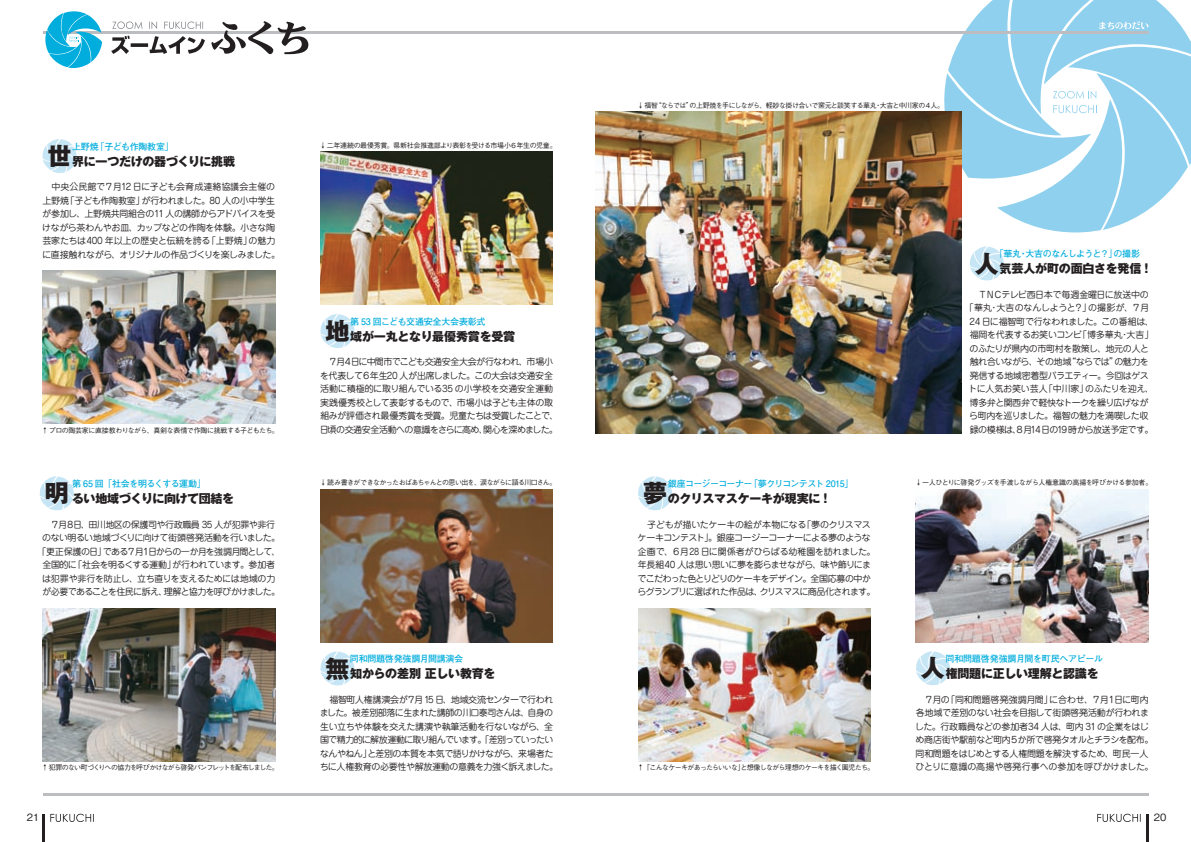
<style>
.page{position:relative;width:1191px;height:842px;background:#fff}
.page>*{position:absolute;margin:0;border:0;box-sizing:border-box;transform-origin:0 0}
.t1{font:800 24px "Gothic MB101 Pro";color:#231f20}
.t2{font:800 12px "Gothic MB101 Pro";letter-spacing:-.02em;color:#231f20}
.t3{font:500 10px "Gothic BBB Pro";color:#231f20}
.t4{font:9px/13.5px "Jun 201 Pro";letter-spacing:-.045em;color:#231f20}
.t5{font:700 9px "Futo Go B101 Pro";letter-spacing:-.04em;color:#01addd}
.t6{font:9px "Jun 201 Pro";letter-spacing:-.08em;color:#231f20}
.t7{font:9px/13.5px "Jun 201 Pro";letter-spacing:-.02em;color:#231f20;text-align:right}
.t8{font:9px "Jun 201 Pro";letter-spacing:-.07em;color:#231f20}
.t9{font:9px "Jun 201 Pro";letter-spacing:-.015em;color:#231f20}
.t10{font:9px "Jun 201 Pro";letter-spacing:-.09em;color:#231f20}
.t11{font:9px "Jun 201 Pro";letter-spacing:-.085em;color:#231f20}
.t12{font:9px "Jun 201 Pro";letter-spacing:-.075em;color:#231f20}
.t13{font:700 9px "Futo Go B101 Pro";letter-spacing:-.065em;color:#01addd}
.t14{font:9px "Jun 201 Pro";letter-spacing:-.025em;color:#231f20}
.t15{font:700 9px "Futo Go B101 Pro";letter-spacing:-.07em;color:#01addd}
.t16{font:500 7px "Gothic BBB Pro";letter-spacing:-.08em;color:#231f20}
.t17{font:500 7px "Gothic BBB Pro";letter-spacing:-.115em;color:#231f20}
.t18{font:500 7px "Gothic BBB Pro";letter-spacing:-.055em;color:#231f20}
.t19{font:500 7px "Gothic BBB Pro";letter-spacing:-.05em;color:#231f20}
.t20{font:500 7px "Gothic BBB Pro";letter-spacing:-.06em;color:#231f20}
.s1{font-size:24px}
</style>
<div class="page">
<hr style="left:1146px;top:814px;width:2px;height:28px;background:#231f20">
<svg style="left:1097px;top:814px;width:43px;height:8px"></svg>
<hr style="left:43px;top:31px;width:1105px;height:2px;background:#bcbdc0">
<svg style="left:43px;top:11px;width:59px;height:57px"></svg>
<svg style="left:211px;top:21px;width:97px;height:33px"></svg>
<svg style="left:111px;top:36px;width:94px;height:18px"></svg>
<svg style="left:112px;top:22px;width:91px;height:7px"></svg>
<svg style="left:934px;top:0;width:257px;height:232px"></svg>
<hr style="left:43px;top:794px;width:1105px;height:2px;background:#bcbdc0">
<svg style="left:42px;top:139px;width:35px;height:34px"></svg>
<img style="left:638px;top:608px;width:232px;height:153px">
<img style="left:43px;top:608px;width:232px;height:153px">
<img style="left:43px;top:271px;width:232px;height:153px">
<svg style="left:638px;top:476px;width:34px;height:34px"></svg>
<hr style="left:43px;top:814px;width:2px;height:28px;background:#231f20">
<svg style="left:50px;top:814px;width:44px;height:8px"></svg>
<img style="left:595px;top:112px;width:366px;height:322px">
<img style="left:320px;top:152px;width:233px;height:153px">
<svg style="left:320px;top:314px;width:35px;height:34px"></svg>
<svg style="left:39px;top:476px;width:35px;height:34px"></svg>
<svg style="left:970px;top:246px;width:34px;height:34px"></svg>
<svg style="left:320px;top:651px;width:35px;height:34px"></svg>
<svg style="left:916px;top:651px;width:34px;height:34px"></svg>
<img style="left:916px;top:489px;width:232px;height:153px">
<img style="left:320px;top:489px;width:233px;height:153px">
<p class="t5" style="left:96px;top:139px;width:80px">「子ども作陶教室」</p>
<p class="t5" style="left:72px;top:139px;width:28px">上野焼</p>
<h2 class="t2" style="left:48px;top:151px;width:189px"><span class="s1">世</span>界に一つだけの器づくりに挑戦</h2>
<p class="t7" style="left:43px;top:179px;width:234px">　中央公民館で７月12 日に子ども会育成連絡協議会主催のが行われました。80 人の小中学生</p>
<p class="t4" style="left:66px;top:193px;width:80px">「子ども作陶教室」</p>
<p class="t4" style="left:42px;top:193px;width:28px">上野焼</p>
<p class="t4" style="left:42px;top:206px;width:235px">が参加し、上野焼共同組合の11 人の講師からアドバイスを受</p>
<p class="t4" style="left:42px;top:220px;width:235px">けながら茶わんやお皿、カップなどの作陶を体験。小さな陶</p>
<p class="t4" style="left:248px;top:233px;width:28px">の魅力</p>
<p class="t4" style="left:42px;top:233px;width:239px">芸家たちは400 年以上の歴史と伝統を誇る<br>に直接触れながら、オリジナルの作品づくりを楽しみました。</p>
<p class="t4" style="left:207px;top:233px;width:46px">「上野焼」</p>
<p class="t18" style="left:42px;top:425px;width:239px">↑プロの陶芸家に直接教わりながら、真剣な表情で作陶に挑戦する子どもたち。</p>
<p class="t5" style="left:72px;top:476px;width:135px">第 65 回「社会を明るくする運動「</p>
<h2 class="t2" style="left:72px;top:488px;width:164px">るい地域づくりに向けて団結を</h2>
<h1 class="t1" style="left:45px;top:473px;width:25px">明</h1>
<p class="t4" style="left:88px;top:516px;width:188px">田川地区の保護司や行政職員 35 人が犯罪や非行</p>
<p class="t4" style="left:66px;top:516px;width:10px">８</p>
<p class="t4" style="left:73px;top:516px;width:18px">日、</p>
<p class="t4" style="left:43px;top:516px;width:26px">　７月</p>
<p class="t4" style="left:42px;top:530px;width:239px">のない明るい地域づくりに向けて街頭啓発活動を行いました。</p>
<p class="t6" style="left:148px;top:544px;width:134px">日からの一か月を強調月間として、</p>
<p class="t4" style="left:38px;top:543px;width:70px">「更正保護の日」</p>
<p class="t4" style="left:103px;top:543px;width:27px">である</p>
<p class="t4" style="left:142px;top:543px;width:10px">１</p>
<p class="t4" style="left:127px;top:543px;width:18px">７月</p>
<p class="t4" style="left:172px;top:557px;width:104px">が行われています。参加者</p>
<p class="t4" style="left:42px;top:557px;width:36px">全国的に</p>
<p class="t4" style="left:42px;top:570px;width:235px">は犯罪や非行を防止し、立ち直りを支えるためには地域の力</p>
<p class="t11" style="left:164px;top:584px;width:118px">理解と協力を呼びかけました。</p>
<p class="t12" style="left:73px;top:557px;width:104px">「社会を明るくする運動」</p>
<p class="t12" style="left:42px;top:584px;width:127px">が必要であることを住民に訴え、</p>
<p class="t17" style="left:41px;top:762px;width:239px">↑犯罪のない町づくりへの協力を呼びかけながら啓発パンフレットを配布しました。</p>
<p class="t3" style="left:27px;top:809px;width:14px">21</p>
<p class="t19" style="left:319px;top:140px;width:239px">↓二年連続の最優秀賞。県新社会推進部より表彰を受ける市場小６年生の児童。</p>
<p class="t5" style="left:350px;top:314px;width:137px">第 53 回こども交通安全大会表彰式</p>
<p class="t4" style="left:351px;top:354px;width:204px">日に中間市でこども交通安全大会が行なわれ、市場小</p>
<h2 class="t2" style="left:325px;top:326px;width:191px"><span class="s1">地</span>域が一丸となり最優秀賞を受賞</h2>
<p class="t4" style="left:343px;top:354px;width:10px">４</p>
<p class="t4" style="left:336px;top:354px;width:10px">月</p>
<p class="t4" style="left:320px;top:354px;width:240px">　７<br>を代表して６年生20 人が出席しました。この大会は交通安全活動に積極的に取り組んでいる35 の小学校を交通安全運動実践優秀校として表彰するもので、市場小は子ども主体の取組みが評価され最優秀賞を受賞。児童たちは受賞したことで、日頃の交通安全活動への意識をさらに高め関心を深めました。</p>
<p class="t4" style="left:479px;top:421px;width:10px">、</p>
<p class="t16" style="left:320px;top:477px;width:238px">↓ 読み書きができなかったおばあちゃんとの思い出を、涙ながらに語る川口さん。</p>
<p class="t5" style="left:350px;top:651px;width:115px">同和問題啓発強調月間講演会</p>
<p class="t4" style="left:414px;top:691px;width:140px">月 15 日、地域交流センターで行われ</p>
<h2 class="t2" style="left:325px;top:663px;width:172px"><span class="s1">無</span>知からの差別正しい教育を</h2>
<p class="t4" style="left:320px;top:691px;width:97px">　福智町人権講演会が７</p>
<p class="t4" style="left:527px;top:705px;width:27px">自身の</p>
<p class="t4" style="left:320px;top:705px;width:211px">ました。被差別部落に生まれた講師の川口泰司さんは、</p>
<p class="t4" style="left:320px;top:718px;width:234px">生い立ちや体験を交えた講演や執筆活動を行ないながら、全</p>
<p class="t10" style="left:320px;top:732px;width:235px">国で精力的に解放運動に取り組んでいます。「差別っていったい</p>
<p class="t4" style="left:367px;top:745px;width:187px">と差別の本質を本気で語りかけながら、来場者た</p>
<p class="t4" style="left:320px;top:745px;width:240px">なんやねん」<br>ちに人権教育の必要性や解放運動の意義を力強く訴えました。</p>
<p class="t16" style="left:689px;top:100px;width:256px">の上野焼を手にしながら、軽妙な掛け合いで窯元と談笑する華丸大吉と中川家の４人。</p>
<p class="t16" style="left:874px;top:100px;width:8px">・</p>
<p class="t16" style="left:655px;top:100px;width:40px">“ならでは”</p>
<p class="t16" style="left:637px;top:100px;width:22px">↓福智</p>
<p class="t5" style="left:994px;top:247px;width:28px">「華丸</p>
<p class="t15" style="left:1025px;top:247px;width:93px">大吉のなんしようと？」</p>
<p class="t5" style="left:1113px;top:247px;width:28px">の撮影</p>
<h2 class="t2" style="left:974px;top:258px;width:179px"><span class="s1">人</span>気芸人が町の面白さを発信!</h2>
<p class="t5" style="left:1018px;top:247px;width:10px">・</p>
<p class="t4" style="left:969px;top:286px;width:181px;text-align:right">　ＴＮＣテレビ西日本で毎週金曜日に放送中の<br>７月</p>
<p class="t4" style="left:1088px;top:300px;width:47px">の撮影が、</p>
<p class="t4" style="left:1074px;top:300px;width:18px">？」</p>
<p class="t4" style="left:965px;top:300px;width:29px">「華丸</p>
<p class="t4" style="left:969px;top:313px;width:186px">24 日に福智町で行なわれました。この番組は、</p>
<p class="t4" style="left:1078px;top:327px;width:77px">「博多華丸大吉「</p>
<p class="t9" style="left:996px;top:301px;width:81px">大吉のなんしようと</p>
<p class="t4" style="left:989px;top:300px;width:10px">・</p>
<p class="t4" style="left:969px;top:327px;width:114px">福岡を代表するお笑いコンビ</p>
<p class="t4" style="left:969px;top:340px;width:181px">のふたりが県内の市町村を散策し、地元の人と</p>
<p class="t4" style="left:1114px;top:354px;width:36px">の魅力を</p>
<p class="t4" style="left:1120px;top:327px;width:10px">・</p>
<p class="t4" style="left:969px;top:354px;width:103px">触れ合いながら、その地域</p>
<p class="t4" style="left:969px;top:367px;width:181px">発信する地域密着型バラエティー。今回はゲス</p>
<p class="t4" style="left:1085px;top:381px;width:70px">のふたりを迎え、</p>
<p class="t4" style="left:1067px;top:354px;width:52px">“ならでは”</p>
<p class="t4" style="left:1044px;top:381px;width:46px">「中川家」</p>
<p class="t9" style="left:968px;top:382px;width:81px">トに人気お笑い芸人</p>
<p class="t4" style="left:969px;top:394px;width:180px">博多弁と関西弁で軽快なトークを繰り広げなが</p>
<p class="t4" style="left:969px;top:408px;width:181px">ら町内を巡りました。福智の魅力を満喫した収</p>
<p class="t8" style="left:1030px;top:422px;width:124px">14日の19 時から放送予定です。</p>
<p class="t4" style="left:969px;top:421px;width:64px">録の模様は８、月</p>
<p class="t13" style="left:668px;top:476px;width:86px">銀座コージーコーナー</p>
<p class="t13" style="left:749px;top:476px;width:106px">「夢クリコンテスト 2015」</p>
<h2 class="t2" style="left:643px;top:488px;width:190px"><span class="s1">夢</span>のクリスマスケーキが現実に!</h2>
<p class="t14" style="left:638px;top:517px;width:170px">　子どもが描いたケーキの絵が本物になる</p>
<p class="t4" style="left:638px;top:530px;width:234px">ケーキコンテスト」。銀座コージーコーナーによる夢のような</p>
<p class="t4" style="left:671px;top:543px;width:205px">６月28 日に関係者がひらばる幼稚園を訪れました。</p>
<p class="t4" style="left:802px;top:516px;width:70px">「夢のクリスマス</p>
<p class="t4" style="left:638px;top:543px;width:37px">企画で、</p>
<p class="t4" style="left:638px;top:557px;width:235px">年長組40 人は思い思いに夢を膨らませながら、味や飾りにま</p>
<p class="t6" style="left:637px;top:571px;width:234px">でこだわった色とりどりのケーキをデザイン。全国応募の中か</p>
<p class="t11" style="left:760px;top:584px;width:117px">クリスマスに商品化されます。</p>
<p class="t8" style="left:637px;top:584px;width:127px">らグランプリに選ばれた作品は、</p>
<p class="t16" style="left:637px;top:762px;width:239px">↑「こんなケーキがあったらいいなと想像しながら理想のケーキを描く園児たち。</p>
<p class="t16" style="left:737px;top:762px;width:8px">」</p>
<p class="t20" style="left:915px;top:477px;width:239px">↓一人ひとりに啓発グッズを手渡しながら人権意識の高揚を呼びかける参加者。</p>
<p class="t5" style="left:945px;top:651px;width:159px">同和問題啓発強調月間を町民へアピール</p>
<h2 class="t2" style="left:921px;top:663px;width:179px"><span class="s1">人</span>権問題に正しい理解と認識を</h2>
<p class="t9" style="left:946px;top:692px;width:108px">「同和問題啓発強調月間」</p>
<p class="t4" style="left:1049px;top:691px;width:46px">に合わせ、</p>
<p class="t4" style="left:1114px;top:691px;width:36px">日に町内</p>
<p class="t4" style="left:1107px;top:691px;width:10px">１</p>
<p class="t4" style="left:915px;top:691px;width:240px">　７月の<br>各地域で差別のない社会を目指して街頭啓発活動が行われました。行政職員などの参加者34 人は、町内 31 の企業をはじめ商店街や駅前など町内５か所で啓発タオルとチラシを配布。同和問題をはじめとする人権問題を解決するため、町民一人ひとりに意識の高揚や啓発行事への参加を呼びかけました。</p>
<p class="t4" style="left:1091px;top:691px;width:19px">７月</p>
<p class="t3" style="left:1153px;top:809px;width:14px">20</p>
</div>
